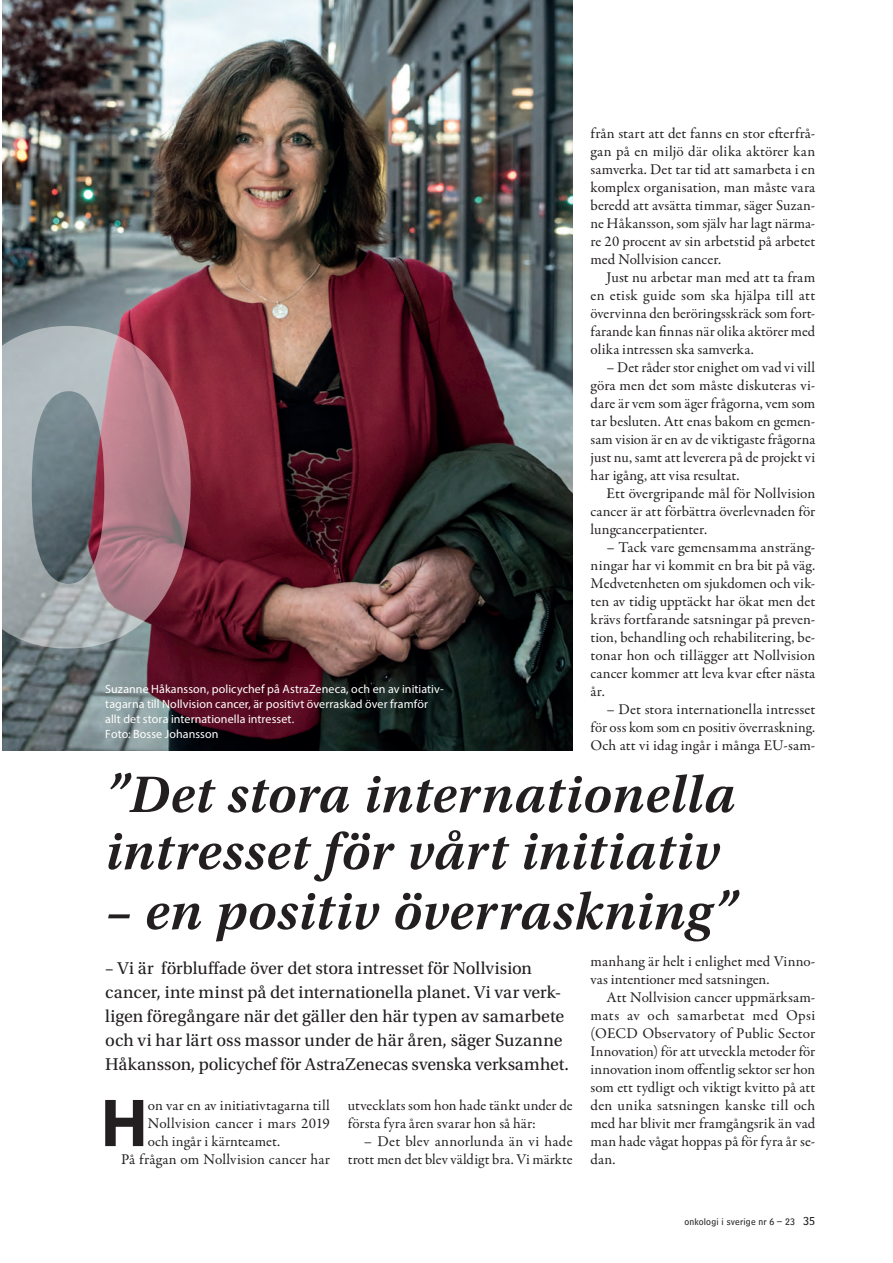
<style>
.page{position:relative;width:893px;height:1263px;background:#fff}
.page>*{position:absolute;margin:0;border:0;box-sizing:border-box;transform-origin:0 0}
.t1{font:700 68.4px "Myriad Pro";color:#231f20}
.t2{font:italic 600 54px/57px "Utopia Std";letter-spacing:.015em;color:#231f20}
.t3{font:18px/24px "Utopia Std";color:#231f20}
.t4{font:15px/18px "Garamond Premr Pro";letter-spacing:.005em;color:#231f20;text-align:justify}
.t5{font:12px/15px "Myriad Pro";letter-spacing:.01em;color:#fff}
.t6{font:9.75px "Bell Centennial Std Sub Capt";letter-spacing:.02em;color:#231f20}
.s1{font-size:12px}
</style>
<div class="page">
<img style="left:2px;top:0;width:571px;height:750px">
<svg style="left:2px;top:326px;width:189px;height:322px;background:#9b858e"></svg>
<p class="t5" style="left:105px;top:682px;width:340px">Suzanne Håkansson, policychef på AstraZeneca, och en av initiativ&shy;tagarna till Nollvision cancer, är positivt överraskad över framför allt det stora internationella intresset.<br>Foto: Bosse Johansson</p>
<p class="t4" style="left:591px;top:125px;width:226px">från start att det fanns en stor efterfrå&shy;gan på en miljö där olika aktörer kan samverka. Det tar tid att samarbeta i en komplex organisation, man måste vara beredd att avsätta timmar, säger Suzan&shy;ne Håkansson, som själv har lagt närma&shy;re 20 procent av sin arbetstid på arbetet med Nollvision cancer.</p>
<p class="t4" style="left:591px;top:269px;width:226px;text-indent:16px">Just nu arbetar man med att ta fram en etisk guide som ska hjälpa till att övervinna den beröringsskräck som fort&shy;farande kan finnas när olika aktörer med olika intressen ska samverka.</p>
<p class="t4" style="left:591px;top:359px;width:226px;text-indent:16px">– Det råder stor enighet om vad vi vill göra men det som måste diskuteras vi&shy;dare är vem som äger frågorna, vem som tar besluten. Att enas bakom en gemen&shy;sam vision är en av de viktigaste frågorna just nu, samt att leverera på de projekt vi har igång, att visa resultat.</p>
<p class="t4" style="left:591px;top:485px;width:226px;text-indent:16px">Ett övergripande mål för Nollvision cancer är att förbättra överlevnaden för lungcancerpatienter.</p>
<p class="t4" style="left:591px;top:539px;width:226px;text-indent:16px">– Tack vare gemensamma ansträng&shy;ningar har vi kommit en bra bit på väg.<br>Medvetenheten om sjukdomen och vik&shy;ten av tidig upptäckt har ökat men det krävs fortfarande satsningar på preven&shy;tion, behandling och rehabilitering, be&shy;tonar hon och tillägger att Nollvision cancer kommer att leva kvar efter nästa år.</p>
<p class="t4" style="left:591px;top:701px;width:226px;text-indent:16px">– Det stora internationella intresset för oss kom som en positiv överraskning.<br>Och att vi idag ingår i många EU-sam-</p>
<h2 class="t2" style="left:105px;top:767px;width:631px">”Det stora internationella intresset för vårt initiativ</h2>
<h2 class="t2" style="left:105px;top:884px;width:633px">– en positiv överraskning”</h2>
<p class="t3" style="left:105px;top:957px;width:465px">– Vi är förbluffade över det stora intresset för Nollvision cancer, inte minst på det internationella planet. Vi var verk&shy;ligen föregångare när det gäller den här typen av samarbete och vi har lärt oss massor under de här åren, säger Suzanne Håkansson, policychef för AstraZenecas svenska verksamhet.</p>
<p class="t4" style="left:591px;top:953px;width:226px">manhang är helt i enlighet med Vinno&shy;vas intentioner med satsningen.</p>
<p class="t4" style="left:591px;top:989px;width:226px;text-indent:16px">Att Nollvision cancer uppmärksam&shy;mats av och samarbetat med Opsi (OECD Observatory of Public Sector Innovation) för att utveckla metoder för innovation inom offentlig sektor ser hon som ett tydligt och viktigt kvitto på att den unika satsningen kanske till och med har blivit mer framgångsrik än vad man hade vågat hoppas på för fyra år se&shy;dan.</p>
<h1 class="t1" style="left:101px;top:1078px;width:49px">H</h1>
<p class="t4" style="left:148px;top:1097px;width:184px">on var en av initiativtagarna till</p>
<p class="t4" style="left:348px;top:1097px;width:226px">utvecklats som hon hade tänkt under de första fyra åren svarar hon så här:</p>
<p class="t4" style="left:348px;top:1133px;width:226px;text-align:right">– Det blev annorlunda än vi hade trott men det blev väldigt bra. Vi märkte</p>
<p class="t4" style="left:148px;top:1115px;width:184px">Nollvision cancer i mars 2019</p>
<p class="t4" style="left:148px;top:1133px;width:134px">och ingår i kärnteamet.</p>
<p class="t4" style="left:121px;top:1151px;width:210px">På frågan om Nollvision cancer har</p>
<p class="t6" style="left:684px;top:1216px;width:132px">onkologi i sverige nr 6 – 23 <span class="s1">35</span></p>
</div>
